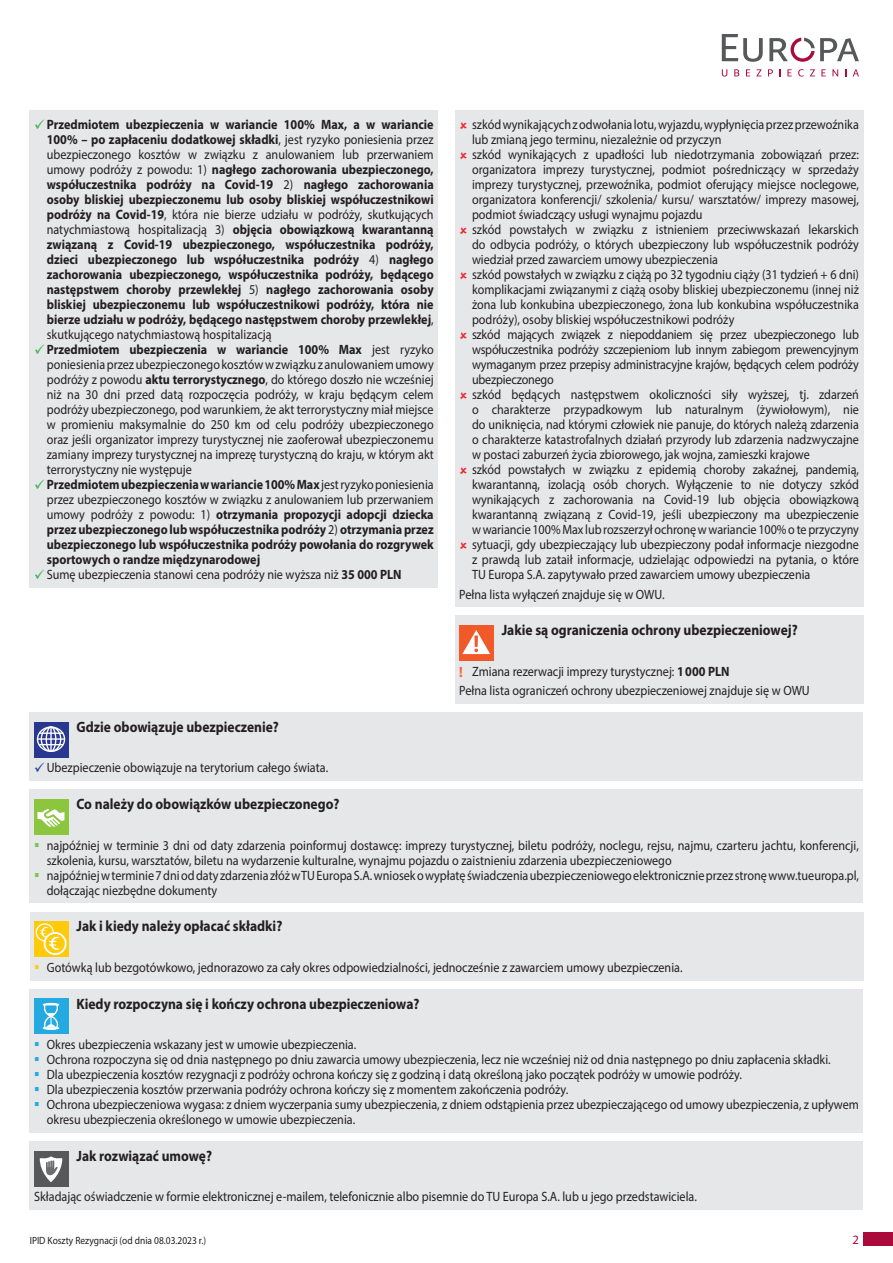
<style>
.page{position:relative;width:893px;height:1263px;background:#fff}
.page>*{position:absolute;margin:0;border:0;box-sizing:border-box;transform-origin:0 0}
.t1{font:700 15px "Myriad Pro";color:#231f20;scale:.9 1}
.t2{font:13.5px/15px "Myriad Pro";color:#231f20;scale:.9 1}
.t3{font:700 13.5px/15px "Myriad Pro";color:#231f20;scale:.9 1}
.t4{font:12.75px "Myriad Pro";color:#aa0b3c}
.t5{font:10.5px "Myriad Pro";color:#231f20;scale:.9 1}
.s1{font-weight:400}
.s2{font-weight:700;font-size:15px;color:#f16232}
.s3{font-weight:700}
</style>
<div class="page">
<svg style="left:722px;top:34px;width:41px;height:28px"></svg>
<svg style="left:722px;top:69px;width:5px;height:8px"></svg>
<svg style="left:734px;top:69px;width:5px;height:7px"></svg>
<svg style="left:746px;top:69px;width:4px;height:7px"></svg>
<svg style="left:756px;top:69px;width:6px;height:7px"></svg>
<svg style="left:768px;top:69px;width:5px;height:7px"></svg>
<svg style="left:787px;top:69px;width:5px;height:7px"></svg>
<svg style="left:798px;top:69px;width:6px;height:8px"></svg>
<svg style="left:810px;top:69px;width:5px;height:7px"></svg>
<svg style="left:821px;top:69px;width:5px;height:7px"></svg>
<svg style="left:832px;top:69px;width:6px;height:7px"></svg>
<svg style="left:853px;top:69px;width:6px;height:7px"></svg>
<svg style="left:769px;top:38px;width:90px;height:24px"></svg>
<div style="left:455px;top:111px;width:408px;height:496px;background:#e6e7e9"></div>
<div style="left:455px;top:615px;width:408px;height:88px;background:#e6e7e9"></div>
<div style="left:459px;top:625px;width:34px;height:36px;background:#f15929"></div>
<svg style="left:462px;top:630px;width:28px;height:24px"></svg>
<div style="left:30px;top:789px;width:833px;height:114px;background:#e6e7e9"></div>
<div style="left:34px;top:799px;width:34px;height:36px;background:#8bc63e"></div>
<svg style="left:37px;top:809px;width:28px;height:18px"></svg>
<div style="left:30px;top:912px;width:833px;height:68px;background:#e6e7e9"></div>
<div style="left:34px;top:921px;width:34px;height:36px;background:#feca0a"></div>
<div style="left:36px;top:923px;width:18px;height:18px;border:1px solid #fff;border-radius:50%"></div>
<svg style="left:45px;top:933px;width:21px;height:21px"></svg>
<div style="left:44px;top:932px;width:23px;height:23px;border:2px solid #fff;border-radius:50%"></div>
<svg style="left:39px;top:926px;width:21px;height:25px"></svg>
<div style="left:30px;top:712px;width:833px;height:69px;background:#e6e7e9"></div>
<svg style="left:34px;top:722px;width:34px;height:35px"></svg>
<div style="left:37px;top:726px;width:28px;height:26px;border:1px solid #fff;border-radius:50%"></div>
<div style="left:41px;top:726px;width:20px;height:26px;border:1px solid #fff;border-radius:50%"></div>
<div style="left:46px;top:726px;width:10px;height:26px;border:1px solid #fff;border-radius:50%"></div>
<hr style="left:50px;top:727px;width:2px;height:25px;background:#fff">
<hr style="left:39px;top:732px;width:24px;height:2px;background:#fff">
<svg style="left:39px;top:744px;width:24px;height:1px"></svg>
<hr style="left:38px;top:738px;width:27px;height:2px;background:#fff">
<div style="left:30px;top:989px;width:833px;height:144px;background:#e6e7e9"></div>
<div style="left:34px;top:998px;width:34px;height:36px;background:#24aae1"></div>
<svg style="left:43px;top:1003px;width:16px;height:27px"></svg>
<div style="left:30px;top:111px;width:408px;height:477px;background:#e6e7e9"></div>
<div style="left:30px;top:1141px;width:833px;height:69px;background:#e6e7e9"></div>
<div style="left:34px;top:1151px;width:34px;height:35px;background:#57585a"></div>
<svg style="left:40px;top:1156px;width:22px;height:26px"></svg>
<div style="left:863px;top:1232px;width:30px;height:14px;background:#aa0b3c"></div>
<p class="t3" style="left:47px;top:117px;width:431px">Przedmiotem ubezpieczenia w wariancie 100% Max, a w wariancie 100% – po zapłaceniu dodatkowej składki<span class="s1">, jest ryzyko poniesienia przez ubezpieczonego kosztów w związku z anulowaniem lub przerwaniem umowy podróży z powodu: 1)</span> nagłego zachorowania ubezpieczonego, współuczestnika podróży na Covid-19 <span class="s1">2)</span> nagłego zachorowania osoby bliskiej ubezpieczonemu lub osoby bliskiej współuczestnikowi podróży na Covid-19<span class="s1">, która nie bierze udziału w podróży, skutkujących natychmiastową hospitalizacją 3)</span> objęcia obowiązkową kwarantanną związaną z Covid-19 ubezpieczonego, współuczestnika podróży, dzieci ubezpieczonego lub współuczestnika podróży <span class="s1">4)</span> nagłego zachorowania ubezpieczonego, współuczestnika podróży, będącego następstwem choroby przewlekłej <span class="s1">5)</span> nagłego zachorowania osoby bliskiej ubezpieczonemu lub współuczestnikowi podróży, która nie bierze udziału w podróży, będącego następstwem choroby przewlekłej<span class="s1">, skutkującego natychmiastową hospitalizacją<br></span>Przedmiotem ubezpieczenia w wariancie 100% Max <span class="s1">jest ryzyko poniesienia przez ubezpieczonego kosztów w związku z anulowaniem umowy podróży z powodu</span> aktu terrorystycznego<span class="s1">, do którego doszło nie wcześniej niż na 30 dni przed datą rozpoczęcia podróży, w kraju będącym celem podróży ubezpieczonego, pod warunkiem, że akt terrorystyczny miał miejsce w promieniu maksymalnie do 250 km od celu podróży ubezpieczonego oraz jeśli organizator imprezy turystycznej nie zaoferował ubezpieczonemu zamiany imprezy turystycznej na imprezę turystyczną do kraju, w którym akt terrorystyczny nie występuje<br></span>Przedmiotem ubezpieczenia w wariancie 100% Max <span class="s1">jest ryzyko poniesienia przez ubezpieczonego kosztów w związku z anulowaniem lub przerwaniem umowy podróży z powodu: 1)</span> otrzymania propozycji adopcji dziecka przez ubezpieczonego lub współuczestnika podróży <span class="s1">2)</span> otrzymania przez ubezpieczonego lub współuczestnika podróży powołania do rozgrywek sportowych o randze międzynarodowej<br><span class="s1">Sumę ubezpieczenia stanowi cena podróży nie wyższa niż</span> 35 000 PLN</p>
<p class="t1" style="left:77px;top:717px;width:226px">Gdzie obowiązuje ubezpieczenie?</p>
<p class="t2" style="left:47px;top:760px;width:314px">Ubezpieczenie obowiązuje na terytorium całego świata.</p>
<p class="t2" style="left:472px;top:117px;width:431px">szkód wynikających z odwołania lotu, wyjazdu, wypłynięcia przez przewoźnika lub zmianą jego terminu, niezależnie od przyczyn<br>szkód wynikających z upadłości lub niedotrzymania zobowiązań przez: organizatora imprezy turystycznej, podmiot pośredniczący w sprzedaży imprezy turystycznej, przewoźnika, podmiot oferujący miejsce noclegowe, organizatora konferencji/ szkolenia/ kursu/ warsztatów/ imprezy masowej, podmiot świadczący usługi wynajmu pojazdu<br>szkód powstałych w związku z istnieniem przeciwwskazań lekarskich do odbycia podróży, o których ubezpieczony lub współuczestnik podróży wiedział przed zawarciem umowy ubezpieczenia<br>szkód powstałych w związku z ciążą po 32 tygodniu ciąży (31 tydzień + 6 dni) komplikacjami związanymi z ciążą osoby bliskiej ubezpieczonemu (innej niż żona lub konkubina ubezpieczonego, żona lub konkubina współuczestnika podróży), osoby bliskiej współuczestnikowi podróży<br>szkód mających związek z niepoddaniem się przez ubezpieczonego lub współuczestnika podróży szczepieniom lub innym zabiegom prewencyjnym wymaganym przez przepisy administracyjne krajów, będących celem podróży ubezpieczonego<br>szkód będących następstwem okoliczności siły wyższej, tj. zdarzeń o charakterze przypadkowym lub naturalnym (żywiołowym), nie do uniknięcia, nad którymi człowiek nie panuje, do których należą zdarzenia o charakterze katastrofalnych działań przyrody lub zdarzenia nadzwyczajne w postaci zaburzeń życia zbiorowego, jak wojna, zamieszki krajowe<br>szkód powstałych w związku z epidemią choroby zakaźnej, pandemią, kwarantanną, izolacją osób chorych. Wyłączenie to nie dotyczy szkód wynikających z zachorowania na Covid-19 lub objęcia obowiązkową kwarantanną związaną z Covid-19, jeśli ubezpieczony ma ubezpieczenie w wariancie 100% Max lub rozszerzył ochronę w wariancie 100% o te przyczyny sytuacji, gdy ubezpieczający lub ubezpieczony podał informacje niezgodne z prawdą lub zataił informacje, udzielając odpowiedzi na pytania, o które TU Europa S.A. zapytywało przed zawarciem umowy ubezpieczenia</p>
<p class="t2" style="left:459px;top:586px;width:230px">Pełna lista wyłączeń znajduje się w OWU.</p>
<p class="t1" style="left:502px;top:620px;width:330px">Jakie są ograniczenia ochrony ubezpieczeniowej?</p>
<p class="t2" style="left:459px;top:661px;width:391px;line-height:19.2px"><span class="s2">!</span> Zmiana rezerwacji imprezy turystycznej: <span class="s3">1000 PLN<br></span>Pełna lista ograniczeń ochrony ubezpieczeniowej znajduje się w OWU</p>
<p class="t1" style="left:77px;top:794px;width:294px">Co należy do obowiązków ubezpieczonego?</p>
<p class="t2" style="left:47px;top:837px;width:904px">najpóźniej w terminie 3 dni od daty zdarzenia poinformuj dostawcę: imprezy turystycznej, biletu podróży, noclegu, rejsu, najmu, czarteru jachtu, konferencji, szkolenia, kursu, warsztatów, biletu na wydarzenie kulturalne, wynajmu pojazdu o zaistnieniu zdarzenia ubezpieczeniowego<br>najpóźniej w terminie 7 dni od daty zdarzenia złóż w TU Europa S.A. wniosek o wypłatę świadczenia ubezpieczeniowego elektronicznie przez stronę www.tueuropa.pl, dołączając niezbędne dokumenty</p>
<p class="t1" style="left:77px;top:916px;width:230px">Jak i kiedy należy opłacać składki?</p>
<p class="t2" style="left:47px;top:960px;width:708px">Gotówką lub bezgotówkowo, jednorazowo za cały okres odpowiedzialności, jednocześnie z zawarciem umowy ubezpieczenia.</p>
<p class="t1" style="left:77px;top:994px;width:383px">Kiedy rozpoczyna się i kończy ochrona ubezpieczeniowa?</p>
<p class="t2" style="left:47px;top:1037px;width:904px">Okres ubezpieczenia wskazany jest w umowie ubezpieczenia.<br>Ochrona rozpoczyna się od dnia następnego po dniu zawarcia umowy ubezpieczenia, lecz nie wcześniej niż od dnia następnego po dniu zapłacenia składki.<br>Dla ubezpieczenia kosztów rezygnacji z podróży ochrona kończy się z godziną i datą określoną jako początek podróży w umowie podróży.<br>Dla ubezpieczenia kosztów przerwania podróży ochrona kończy się z momentem zakończenia podróży.<br>Ochrona ubezpieczeniowa wygasa: z dniem wyczerpania sumy ubezpieczenia, z dniem odstąpienia przez ubezpieczającego od umowy ubezpieczenia, z upływem okresu ubezpieczenia określonego w umowie ubezpieczenia.</p>
<p class="t1" style="left:77px;top:1146px;width:152px">Jak rozwiązać umowę?</p>
<p class="t2" style="left:34px;top:1189px;width:738px">Składając oświadczenie w formie elektronicznej e-mailem, telefonicznie albo pisemnie do TU Europa S.A. lub u jego przedstawiciela.</p>
<p class="t5" style="left:30px;top:1233px;width:197px">IPID Koszty Rezygnacji (od dnia 08.03.2023 r.)</p>
<p class="t4" style="left:852px;top:1232px;width:8px">2</p>
</div>
